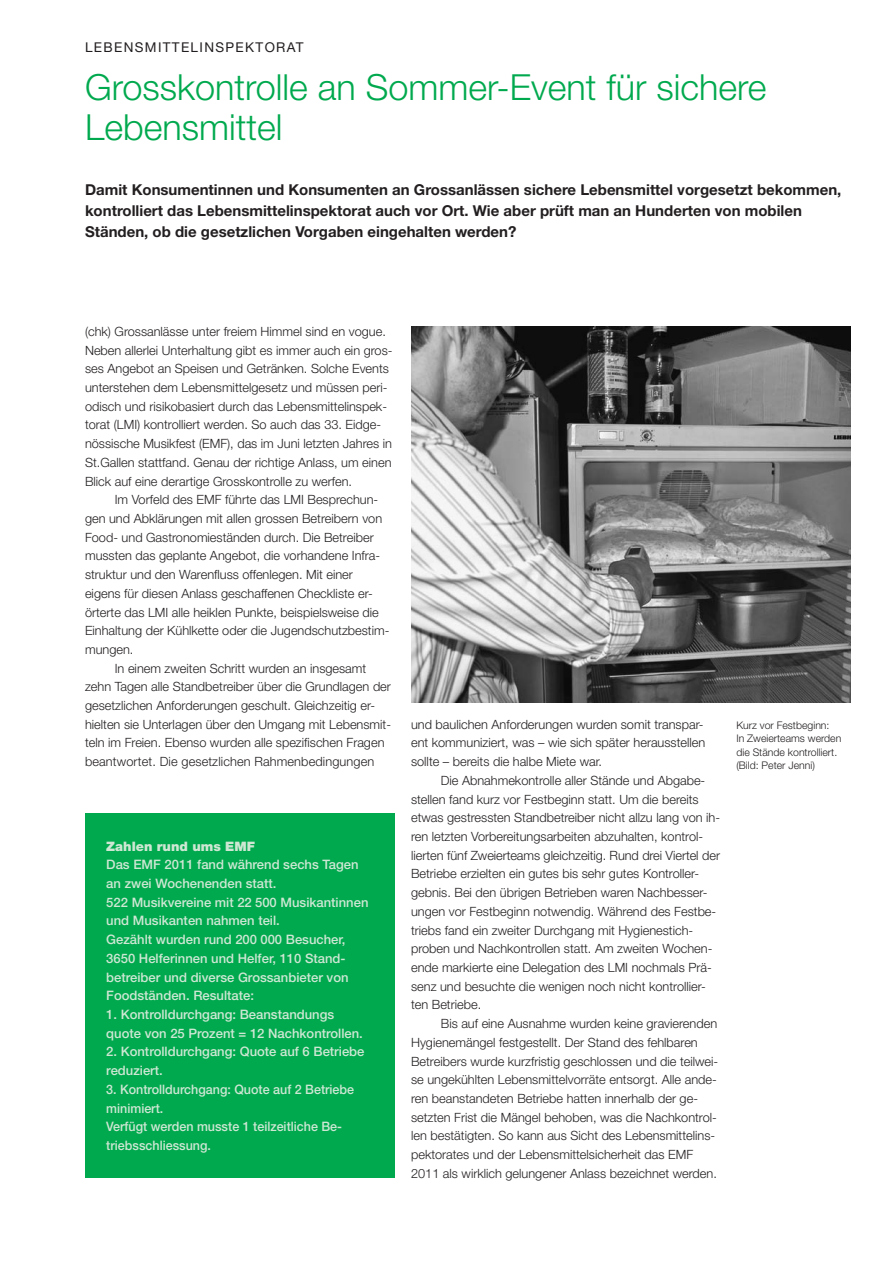
<style>
.page{position:relative;width:893px;height:1263px;background:#fff}
.page>*{position:absolute;margin:0;border:0;box-sizing:border-box;transform-origin:0 0}
.t1{font:300 36px/39.8px "Helvetica Neue LT Std";color:#00a94e}
.t2{font:700 15px/21px "Helvetica Neue LT Std";color:#231f20}
.t3{font:13.5px "Helvetica Neue LT Std";letter-spacing:.1em;color:#231f20}
.t4{font:500 13.05px/18.8px "Helvetica Neue LT Std";color:#cee7d3}
.t5{font:500 13.05px/18.8px "Helvetica Neue LT Std";color:#cee7d3;scale:.96 1}
.t6{font:900 13.05px "Helvetica Neue LT Std";color:#cee7d3}
.t7{font:300 12.75px/18.8px "Helvetica Neue LT Std";color:#231f20}
.t8{font:300 10.5px/13.5px "Helvetica Neue LT Std";color:#231f20}
</style>
<div class="page">
<div style="left:85px;top:813px;width:309px;height:365px;background:#00a94e"></div>
<img style="left:411px;top:326px;width:439px;height:377px">
<p class="t3" style="left:85px;top:39px;width:220px">LEBENSM ITTELINSPEKTORAT</p>
<h1 class="t1" style="left:85px;top:67px;width:683px">Grosskontrolle an Sommer-Event für sichere<br>Lebensmittel</h1>
<p class="t2" style="left:85px;top:179px;width:758px">Damit Konsumentinnen und Konsumenten an Grossanlässen sichere Lebensmittel vorgesetzt bekommen, kontrolliert das Lebensmittelinspektorat auch vor Ort. Wie aber prüft man an Hunderten von mobilen<br>Ständen, ob die gesetzlichen Vorgaben eingehalten werden?</p>
<p class="t7" style="left:85px;top:322px;width:309px">(chk) Grossanlässe unter freiem Himmel sind en vogue.<br>Neben allerlei Unterhaltung gibt es immer auch ein gros&shy;ses Angebot an Speisen und Getränken. Solche Events unterstehen dem Lebensmittelgesetz und müssen peri&shy;odisch und risikobasiert durch das Lebensmittelinspek&shy;torat (LMI) kontrolliert werden. So auch das 33. Eidge&shy;nössische Musikfest (EMF), das im Juni letzten Jahres in St.Gallen stattfand. Genau der richtige Anlass, um einen Blick auf eine derartige Grosskontrolle zu werfen.</p>
<p class="t7" style="left:115px;top:490px;width:265px">Im Vorfeld des EMF führte das LMI Besprechun-</p>
<p class="t7" style="left:85px;top:509px;width:299px">gen und Abklärungen mit allen grossen Betreibern von</p>
<p class="t7" style="left:85px;top:527px;width:290px">Food- und Gastronomieständen durch. Die Betreiber</p>
<p class="t7" style="left:85px;top:546px;width:297px">mussten das geplante Angebot, die vorhandene Infra-</p>
<p class="t7" style="left:85px;top:565px;width:269px">struktur und den Warenfluss offenlegen. Mit einer</p>
<p class="t7" style="left:85px;top:584px;width:289px">eigens für diesen Anlass geschaffenen Checkliste er-</p>
<p class="t7" style="left:85px;top:602px;width:295px">örterte das LMI alle heiklen Punkte, beispielsweise die</p>
<p class="t7" style="left:85px;top:621px;width:306px">Einhaltung der Kühlkette oder die Jugendschutzbestim-</p>
<p class="t7" style="left:85px;top:640px;width:50px">mungen.</p>
<p class="t7" style="left:115px;top:658px;width:253px">In einem zweiten Schritt wurden an insgesamt</p>
<p class="t7" style="left:85px;top:677px;width:307px">zehn Tagen alle Standbetreiber über die Grundlagen der</p>
<p class="t7" style="left:85px;top:696px;width:292px">gesetzlichen Anforderungen geschult. Gleichzeitig er-</p>
<p class="t7" style="left:85px;top:715px;width:308px">hielten sie Unterlagen über den Umgang mit Lebensmit-</p>
<p class="t7" style="left:85px;top:733px;width:301px">teln im Freien. Ebenso wurden alle spezifischen Fragen</p>
<p class="t7" style="left:85px;top:752px;width:291px">beantwortet. Die gesetzlichen Rahmenbedingungen</p>
<p class="t6" style="left:106px;top:838px;width:150px">Zahlen rund ums EMF</p>
<p class="t4" style="left:106px;top:855px;width:264px">Das EMF 2011 fand während sechs Tagen an zwei Wochenenden statt.<br>522 Musikvereine mit 22 500 Musikantinnen und Musikanten nahmen teil.<br>Gezählt wurden rund 200 000 Besucher, 3650 Helferinnen und Helfer, 110 Stand&shy;betreiber und diverse Grossanbieter von Foodständen. Resultate:</p>
<p class="t4" style="left:106px;top:1005px;width:258px">1. Kontrolldurchgang: Beanstandungs quote von 25 Prozent = 12 Nachkontrollen.</p>
<p class="t4" style="left:106px;top:1042px;width:260px">2. Kontrolldurchgang: Quote auf 6 Betriebe reduziert.</p>
<p class="t5" style="left:106px;top:1080px;width:260px">3. Kontrolldurchgang: Quote auf 2 Betriebe minimiert.<br>Verfügt werden musste 1 teilzeitliche Be&shy;triebsschliessung.</p>
<p class="t7" style="left:411px;top:715px;width:296px">und baulichen Anforderungen wurden somit transpar&shy;ent kommuniziert, was – wie sich später herausstellen sollte – bereits die halbe Miete war.</p>
<p class="t7" style="left:411px;top:771px;width:310px;text-indent:30px">Die Abnahmekontrolle aller Stände und Abgabe&shy;stellen fand kurz vor Festbeginn statt. Um die bereits etwas gestressten Standbetreiber nicht allzu lang von ih&shy;ren letzten Vorbereitungsarbeiten abzuhalten, kontrol&shy;lierten fünf Zweierteams gleichzeitig. Rund drei Viertel der Betriebe erzielten ein gutes bis sehr gutes Kontroller&shy;gebnis. Bei den übrigen Betrieben waren Nachbesser&shy;ungen vor Festbeginn notwendig. Während des Festbe&shy;triebs fand ein zweiter Durchgang mit Hygienestich&shy;proben und Nachkontrollen statt. Am zweiten Wochen&shy;ende markierte eine Delegation des LMI nochmals Prä&shy;senz und besuchte die wenigen noch nicht kontrollier&shy;ten Betriebe.</p>
<p class="t7" style="left:411px;top:1014px;width:309px;text-indent:30px">Bis auf eine Ausnahme wurden keine gravierenden Hygienemängel festgestellt. Der Stand des fehlbaren Betreibers wurde kurzfristig geschlossen und die teilwei&shy;se ungekühlten Lebensmittelvorräte entsorgt. Alle ande&shy;ren beanstandeten Betriebe hatten innerhalb der ge&shy;setzten Frist die Mängel behoben, was die Nachkontrol&shy;len bestätigten. So kann aus Sicht des Lebensmittelins&shy;pektorates und der Lebensmittelsicherheit das EMF 2011 als wirklich gelungener Anlass bezeichnet werden.</p>
<p class="t8" style="left:736px;top:718px;width:107px">Kurz vor Festbeginn:<br>In Zweierteams werden die Stände kontrolliert. (Bild: Peter Jenni)</p>
</div>
